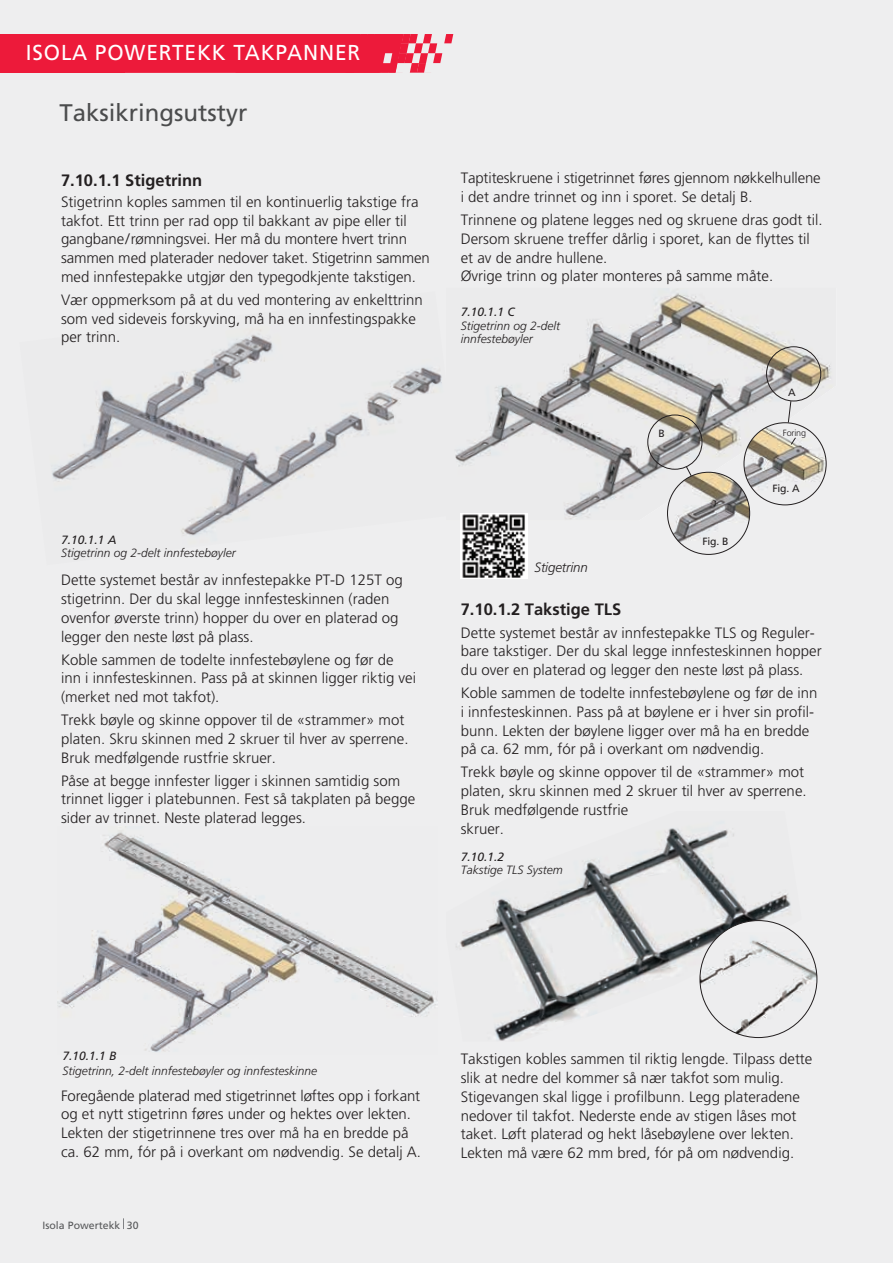
<style>
.page{position:relative;width:893px;height:1263px;background:#eeeeef}
.page>*{position:absolute;margin:0;border:0;box-sizing:border-box;transform-origin:0 0}
.t1{font:24px "Frutiger";color:#4b4c4d}
.t2{font:21.6px "Frutiger";letter-spacing:.04em;color:#fff}
.t3{font:700 16.5px "Frutiger";color:#231f20}
.t4{font:300 15px/18.8px "Frutiger";color:#231f20}
.t5{font:italic 300 13.5px "Frutiger";letter-spacing:-.01em;color:#231f20}
.t6{font:italic 300 12px/13.5px "Frutiger";color:#231f20}
.t7{font:italic 12px "Frutiger";color:#231f20}
.t8{font:10.5px "Frutiger";color:#57585a}
.t9{font:10.5px "Frutiger";letter-spacing:-.015em;color:#231f20}
.t10{font:300 9px "Frutiger";letter-spacing:-.015em;color:#231f20}
</style>
<div class="page">
<img style="left:462px;top:289px;width:369px;height:232px">
<svg style="left:788px;top:401px;width:3px;height:22px"></svg>
<svg style="left:686px;top:466px;width:6px;height:11px"></svg>
<img style="left:744px;top:423px;width:82px;height:82px;border-radius:41px">
<div style="left:744px;top:423px;width:82px;height:82px;border:1px solid #231f20;border-radius:50%"></div>
<img style="left:667px;top:472px;width:83px;height:82px;border-radius:41px">
<div style="left:667px;top:472px;width:83px;height:83px;border:1px solid #231f20;border-radius:50%"></div>
<div style="left:648px;top:415px;width:54px;height:54px;border:1px solid #231f20;border-radius:50%"></div>
<div style="left:766px;top:347px;width:55px;height:54px;border:1px solid #231f20;border-radius:50%"></div>
<img style="left:456px;top:828px;width:338px;height:213px">
<svg style="left:791px;top:437px;width:5px;height:8px"></svg>
<svg style="left:700px;top:920px;width:117px;height:117px"></svg>
<img style="left:700px;top:933px;width:117px;height:104px">
<img style="left:52px;top:329px;width:410px;height:236px">
<img style="left:58px;top:826px;width:379px;height:226px">
<svg style="left:124px;top:34px;width:329px;height:39px;background:#ed2f4c"></svg>
<div style="left:0;top:34px;width:124px;height:39px;background:#ed1a3a"></div>
<img style="left:461px;top:513px;width:66px;height:65px">
<h2 class="t2" style="left:26px;top:40px;width:336px">ISOLA POWERTEKK TAKPANNER</h2>
<h1 class="t1" style="left:60px;top:98px;width:190px">Taksikringsutstyr</h1>
<p class="t3" style="left:61px;top:170px;width:143px">7.10.1.1 Stigetrinn</p>
<p class="t4" style="left:61px;top:192px;width:370px">Stigetrinn koples sammen til en kontinuerlig takstige fra takfot. Ett trinn per rad opp til bakkant av pipe eller til gangbane/rømningsvei. Her må du montere hvert trinn sammen med platerader nedover taket. Stigetrinn sammen med innfestepakke utgjør den typegodkjente takstigen.</p>
<p class="t4" style="left:61px;top:290px;width:363px">Vær oppmerksom på at du ved montering av enkelttrinn som ved sideveis forskyving, må ha en innfestingspakke per trinn.</p>
<p class="t7" style="left:61px;top:532px;width:57px">7.10.1.1 A</p>
<p class="t6" style="left:61px;top:546px;width:176px">Stigetrinn og 2-delt innfestebøyler</p>
<p class="t4" style="left:61px;top:571px;width:343px">Dette systemet består av innfestepakke PT-D 125T og stigetrinn. Der du skal legge innfesteskinnen (raden ovenfor øverste trinn) hopper du over en platerad og legger den neste løst på plass.</p>
<p class="t4" style="left:61px;top:650px;width:357px">Koble sammen de todelte innfestebøylene og før de inn i innfesteskinnen. Pass på at skinnen ligger riktig vei (merket ned mot takfot).</p>
<p class="t4" style="left:61px;top:710px;width:349px">Trekk bøyle og skinne oppover til de «strammer» mot platen. Skru skinnen med 2 skruer til hver av sperrene.<br>Bruk medfølgende rustfrie skruer.</p>
<p class="t4" style="left:61px;top:771px;width:356px">Påse at begge innfester ligger i skinnen samtidig som trinnet ligger i platebunnen. Fest så takplaten på begge sider av trinnet. Neste platerad legges.</p>
<p class="t4" style="left:461px;top:169px;width:361px">Taptiteskruene i stigetrinnet føres gjennom nøkkelhullene i det andre trinnet og inn i sporet. Se detalj B.</p>
<p class="t4" style="left:461px;top:211px;width:363px">Trinnene og platene legges ned og skruene dras godt til.<br>Dersom skruene treffer dårlig i sporet, kan de flyttes til et av de andre hullene.<br>Øvrige trinn og plater monteres på samme måte.</p>
<p class="t7" style="left:461px;top:305px;width:56px">7.10.1.1 C</p>
<p class="t6" style="left:461px;top:319px;width:101px">Stigetrinn og 2-delt innfestebøyler</p>
<p class="t9" style="left:659px;top:427px;width:8px">B</p>
<p class="t5" style="left:535px;top:560px;width:55px">Stigetrinn</p>
<p class="t3" style="left:461px;top:599px;width:162px">7.10.1.2 Takstige TLS</p>
<p class="t9" style="left:702px;top:535px;width:28px">Fig. B</p>
<p class="t9" style="left:788px;top:386px;width:9px">A</p>
<p class="t10" style="left:783px;top:428px;width:25px">Foring</p>
<p class="t9" style="left:772px;top:482px;width:29px">Fig. A</p>
<p class="t4" style="left:461px;top:623px;width:362px">Dette systemet består av innfestepakke TLS og Reguler&shy;bare takstiger. Der du skal legge innfesteskinnen hopper du over en platerad og legger den neste løst på plass.</p>
<p class="t4" style="left:461px;top:683px;width:358px">Koble sammen de todelte innfestebøylene og før de inn i innfesteskinnen. Pass på at bøylene er i hver sin profil&shy;bunn. Lekten der bøylene ligger over må ha en bredde på ca. 62 mm, fór på i overkant om nødvendig.</p>
<p class="t4" style="left:461px;top:763px;width:347px">Trekk bøyle og skinne oppover til de «strammer» mot platen, skru skinnen med 2 skruer til hver av sperrene.<br>Bruk medfølgende rustfrie<br>skruer.</p>
<p class="t7" style="left:461px;top:850px;width:45px">7.10.1.2</p>
<p class="t6" style="left:461px;top:863px;width:103px">Takstige TLS System</p>
<p class="t7" style="left:63px;top:1049px;width:56px">7.10.1.1 B</p>
<p class="t6" style="left:63px;top:1064px;width:256px">Stigetrinn, 2-delt innfestebøyler og innfesteskinne</p>
<p class="t4" style="left:61px;top:1086px;width:362px">Foregående platerad med stigetrinnet løftes opp i forkant og et nytt stigetrinn føres under og hektes over lekten.<br>Lekten der stigetrinnene tres over må ha en bredde på ca. 62 mm, fór på i overkant om nødvendig. Se detalj A.</p>
<p class="t8" style="left:43px;top:1219px;width:98px">Isola Powertekk 30</p>
<p class="t4" style="left:461px;top:1050px;width:353px">Takstigen kobles sammen til riktig lengde. Tilpass dette slik at nedre del kommer så nær takfot som mulig.<br>Stigevangen skal ligge i profilbunn. Legg plateradene nedover til takfot. Nederste ende av stigen låses mot taket. Løft platerad og hekt låsebøylene over lekten.<br>Lekten må være 62 mm bred, fór på om nødvendig.</p>
</div>
